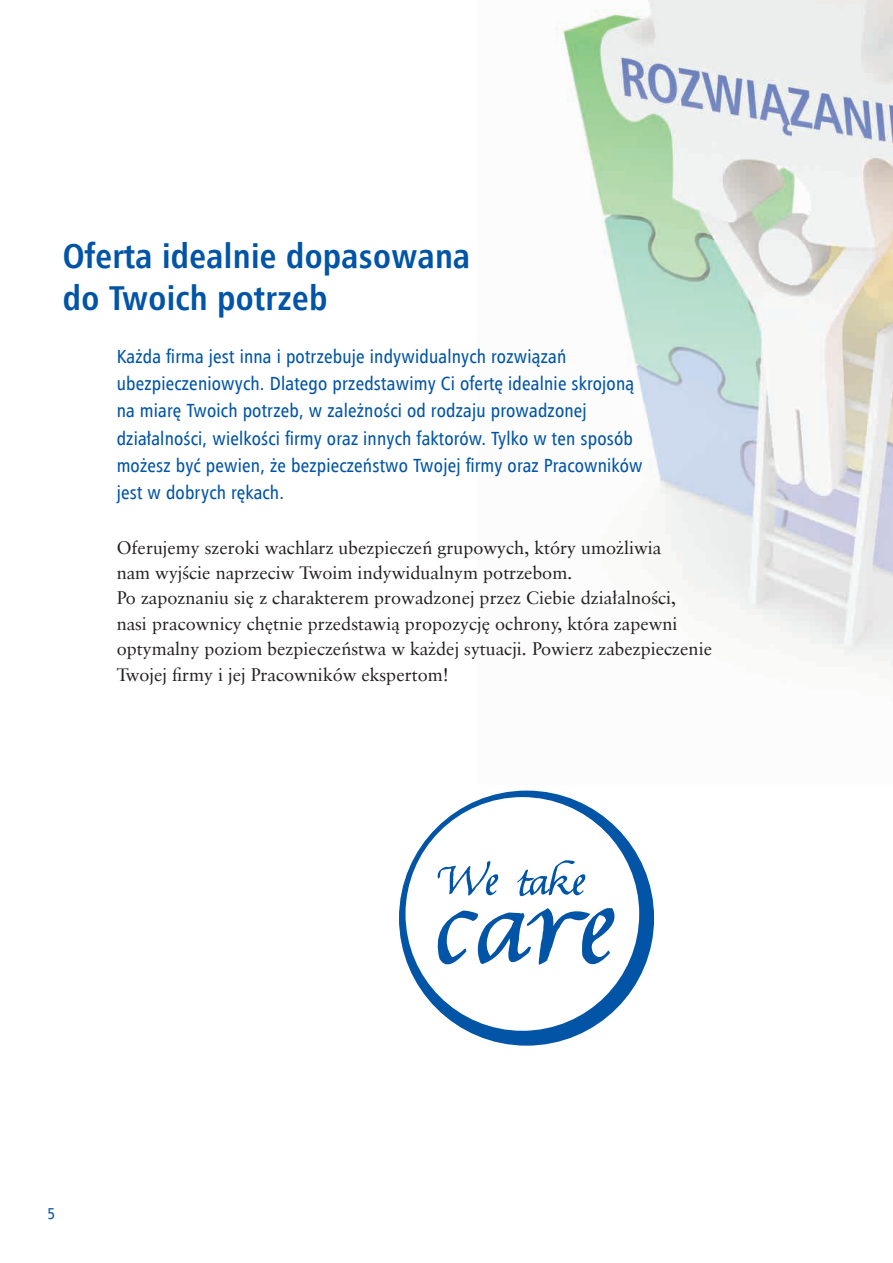
<style>
.page{position:relative;width:893px;height:1263px;background:#fff}
.page>*{position:absolute;margin:0;border:0;box-sizing:border-box;transform-origin:0 0}
.t1{font:700 34.5px/41.4px "Humnst 777 Cn EU";letter-spacing:.01em;color:#0154a6}
.t2{font:19.05px/27.3px "Humnst 777 Cn EU";letter-spacing:.01em;color:#0154a6}
.t3{font:18.15px/25.3px "Class Garmnd EU";color:#231f20}
.t4{font:15.75px "Humnst 777 Cn EU";color:#0154a6}
</style>
<div class="page">
<img style="left:556px;top:0;width:337px;height:667px">
<svg style="left:399px;top:790px;width:255px;height:256px"></svg>
<h1 class="t1" style="left:63px;top:235px;width:409px">Oferta idealnie dopasowana do Twoich potrzeb</h1>
<p class="t2" style="left:117px;top:343px;width:527px">Każda firma jest inna i potrzebuje indywidualnych rozwiązań ubezpieczeniowych. Dlatego przedstawimy Ci ofertę idealnie skrojoną na miarę Twoich potrzeb, w zależności od rodzaju prowadzonej działalności, wielkości firmy oraz innych faktorów. Tylko w ten sposób możesz być pewien, że bezpieczeństwo Twojej firmy oraz Pracowników jest w dobrych rękach.</p>
<p class="t3" style="left:117px;top:535px;width:597px">Oferujemy szeroki wachlarz ubezpieczeń grupowych, który umożliwia<br>nam wyjście naprzeciw Twoim indywidualnym potrzebom.<br>Po zapoznaniu się z charakterem prowadzonej przez Ciebie działalności,<br>nasi pracownicy chętnie przedstawią propozycję ochrony, która zapewni optymalny poziom bezpieczeństwa w każdej sytuacji. Powierz zabezpieczenie Twojej firmy i jej Pracowników ekspertom!</p>
<p class="t4" style="left:48px;top:1203px;width:9px">5</p>
</div>
